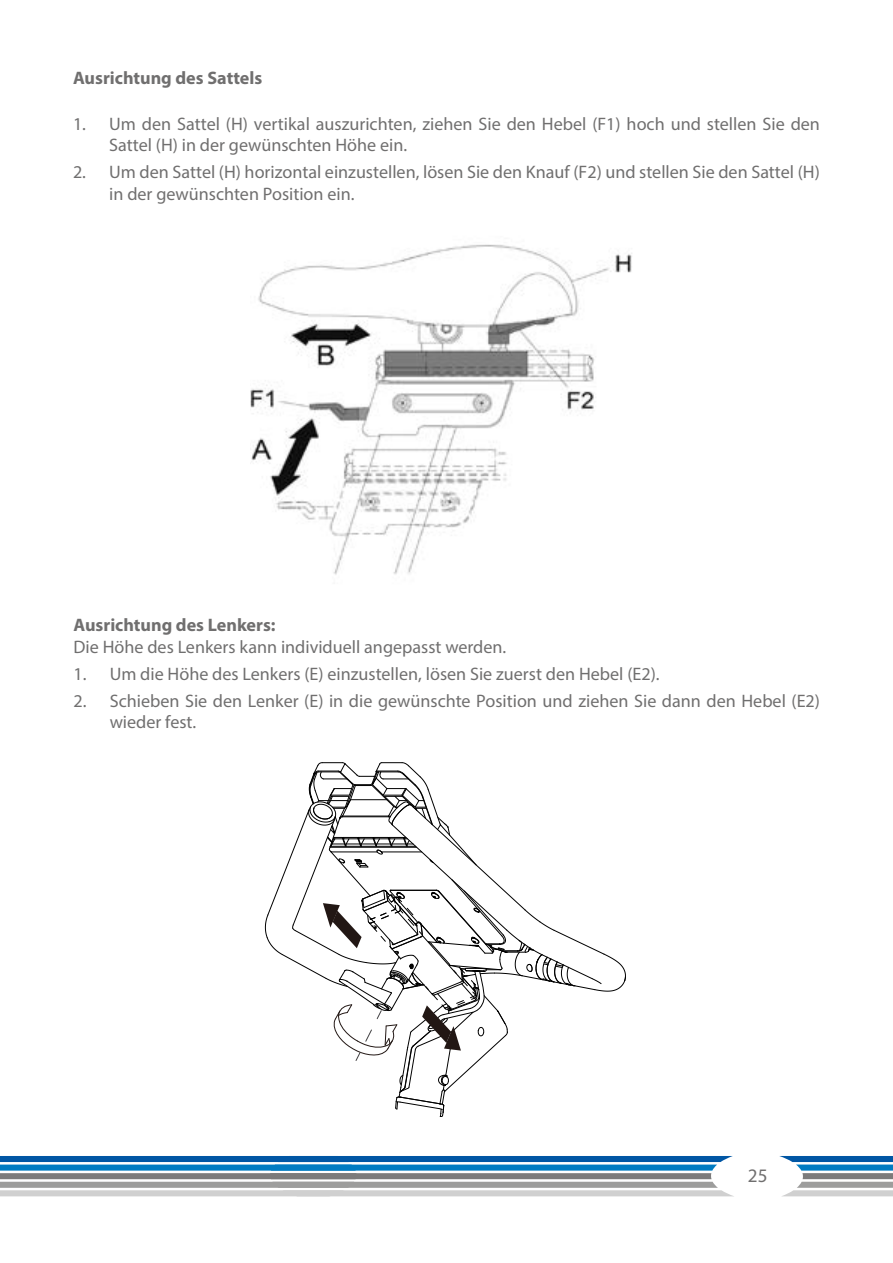
<style>
.page{position:relative;width:893px;height:1263px;background:#fff}
.page>*{position:absolute;margin:0;border:0;box-sizing:border-box;transform-origin:0 0}
.t1{font:19.2px "Myriad Pro";color:#706f6f}
.t2{font:18.15px/21.3px "Myriad Pro";color:#706f6f}
.t3{font:700 18.15px "Myriad Pro";color:#706f6f}
</style>
<div class="page">
<img style="left:250px;top:244px;width:382px;height:331px">
<svg style="left:265px;top:762px;width:361px;height:355px"></svg>
<svg style="left:779px;top:1156px;width:114px;height:40px"></svg>
<svg style="left:0;top:1156px;width:733px;height:40px"></svg>
<p class="t3" style="left:73px;top:66px;width:191px">Ausrichtung des Sattels</p>
<p class="t2" style="left:109px;top:113px;width:712px;text-indent:-36px">1. Um den Sattel (H) vertikal auszurichten, ziehen Sie den Hebel (F1) hoch und stellen Sie den<br>Sattel (H) in der gewünschten Höhe ein.</p>
<p class="t2" style="left:109px;top:161px;width:712px;text-indent:-36px">2. Um den Sattel (H) horizontal einzustellen, lösen Sie den Knauf (F2) und stellen Sie den Sattel (H) in der gewünschten Position ein.</p>
<p class="t3" style="left:73px;top:613px;width:204px">Ausrichtung des Lenkers:</p>
<p class="t2" style="left:74px;top:635px;width:434px">Die Höhe des Lenkers kann individuell angepasst werden.</p>
<p class="t2" style="left:73px;top:663px;width:588px">1. Um die Höhe des Lenkers (E) einzustellen, lösen Sie zuerst den Hebel (E2).</p>
<p class="t2" style="left:110px;top:690px;width:712px;text-indent:-36px">2. Schieben Sie den Lenker (E) in die gewünschte Position und ziehen Sie dann den Hebel (E2) wieder fest.</p>
<p class="t1" style="left:748px;top:1164px;width:21px">25</p>
</div>
